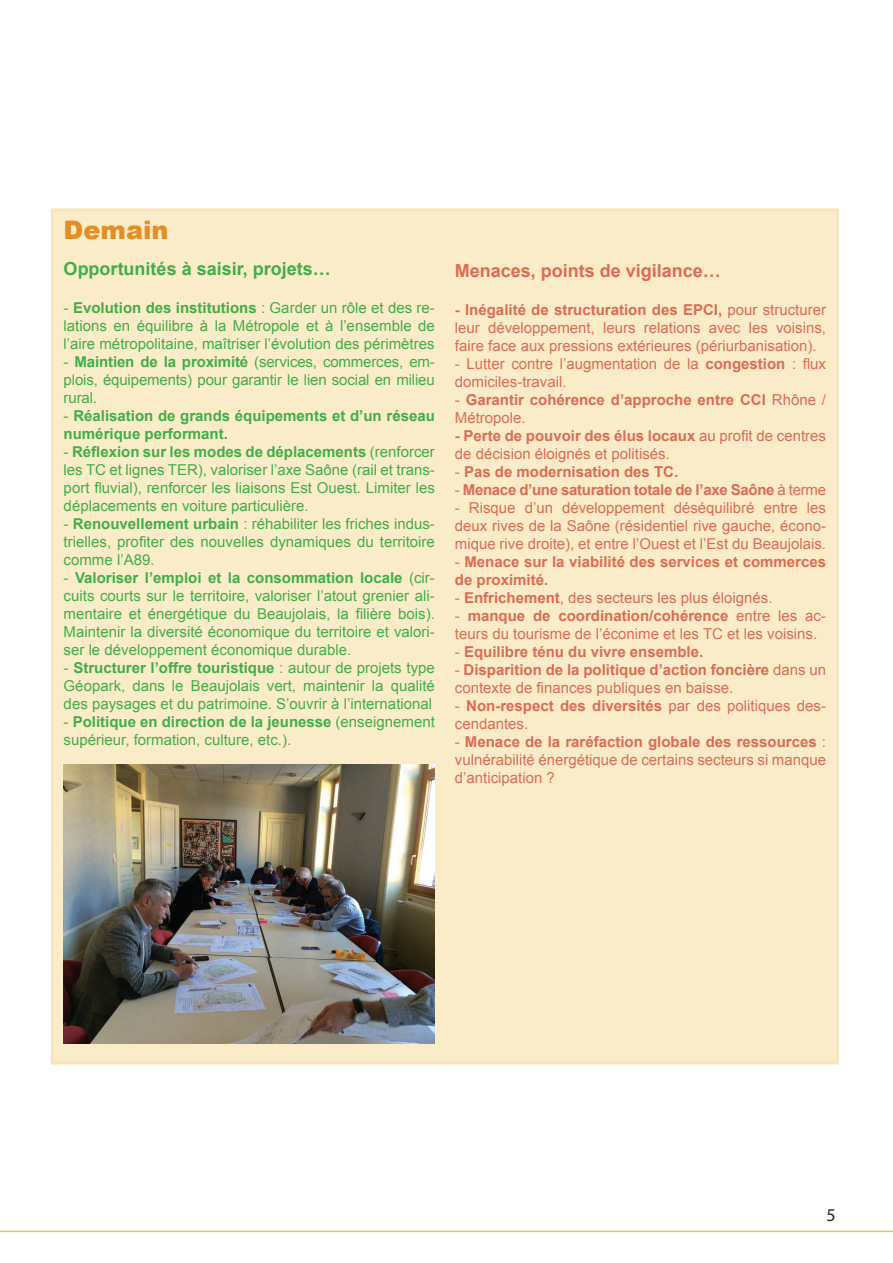
<style>
.page{position:relative;width:893px;height:1263px;background:#fff}
.page>*{position:absolute;margin:0;border:0;box-sizing:border-box;transform-origin:0 0}
.t1{font:900 25.5px "Arial";color:#e58e23}
.t2{font:700 18px "Arial";color:#40ae49}
.t3{font:700 18px "Arial";color:#dd6c53}
.t4{font:18px "Myriad Pro";color:#231f20}
.t5{font:15px/18px "Arial";color:#40ae49;text-align:justify}
.t6{font:15px/18px "Arial";color:#dd6c53}
.t7{font:700 15px/18px "Arial";color:#dd6c53}
.t8{font:700 15px/18px "Arial";color:#40ae49}
.t9{font:700 15px "Arial";letter-spacing:-.02em;color:#dd6c53}
.s1{font-weight:700}
.s2{font-weight:400}
</style>
<div class="page">
<hr style="left:0;top:1230px;width:893px;height:2px;background:#f3c04b">
<div style="left:51px;top:208px;width:788px;height:856px;background:#fbecc9"></div>
<img style="left:64px;top:765px;width:371px;height:278px">
<h1 class="t1" style="left:64px;top:212px;width:106px">Demain</h1>
<p class="t2" style="left:64px;top:256px;width:269px">Opportunités à saisir, projets…</p>
<p class="t5" style="left:64px;top:298px;width:373px">- <span class="s1">Evolution des institutions</span> : Garder un rôle et des re&shy;lations en équilibre à la Métropole et à l’ensemble de l’aire métropolitaine, maîtriser l’évolution des périmètres</p>
<p class="t5" style="left:64px;top:352px;width:373px">- <span class="s1">Maintien de la proximité</span> (services, commerces, em&shy;plois, équipements) pour garantir le lien social en milieu rural.</p>
<p class="t8" style="left:64px;top:406px;width:373px"><span class="s2">-</span> Réalisation de grands équipements et d’un réseau numérique performant.</p>
<p class="t5" style="left:64px;top:442px;width:373px">- <span class="s1">Réflexion sur les modes de déplacements</span> (renforcer les TC et lignes TER), valoriser l’axe Saône (rail et trans&shy;port fluvial), renforcer les liaisons Est Ouest. Limiter les déplacements en voiture particulière.</p>
<p class="t5" style="left:64px;top:514px;width:373px">- <span class="s1">Renouvellement urbain</span> : réhabiliter les friches indus&shy;trielles, profiter des nouvelles dynamiques du territoire comme l’A89.</p>
<p class="t5" style="left:64px;top:568px;width:373px">- <span class="s1">Valoriser l’emploi et la consommation locale</span> (cir&shy;cuits courts sur le territoire, valoriser l’atout grenier ali&shy;mentaire et énergétique du Beaujolais, la filière bois).<br>Maintenir la diversité économique du territoire et valori&shy;ser le développement économique durable.</p>
<p class="t5" style="left:64px;top:658px;width:373px">- <span class="s1">Structurer l’offre touristique</span> : autour de projets type Géopark, dans le Beaujolais vert, maintenir la qualité des paysages et du patrimoine. S’ouvrir à l’international</p>
<p class="t5" style="left:64px;top:712px;width:373px">- <span class="s1">Politique en direction de la jeunesse</span> (enseignement supérieur, formation, culture, etc.).</p>
<p class="t3" style="left:455px;top:258px;width:268px">Menaces, points de vigilance…</p>
<p class="t6" style="left:455px;top:300px;width:373px;text-align:justify"><span class="s1">- Inégalité de structuration des EPCI,</span> pour structurer leur développement, leurs relations avec les voisins, faire face aux pressions extérieures (périurbanisation).</p>
<p class="t6" style="left:455px;top:354px;width:373px">- Lutter contre l’augmentation de la <span class="s1">congestion</span> : flux domiciles-travail.</p>
<p class="t7" style="left:455px;top:391px;width:373px"><span class="s2">-</span> Garantir cohérence d’approche entre CCI <span class="s2">Rhône /<br>Métropole.</span></p>
<p class="t6" style="left:455px;top:426px;width:373px"><span class="s1">- Perte de pouvoir des élus locaux</span> au profit de centres de décision éloignés et politisés.</p>
<p class="t7" style="left:455px;top:463px;width:225px"><span class="s2">-</span> Pas de modernisation des TC.</p>
<p class="t9" style="left:455px;top:479px;width:373px"><span class="s2">-</span> Menace d’une saturation totale de l’axe Saône <span class="s2">à terme</span></p>
<p class="t6" style="left:455px;top:498px;width:373px;text-align:justify">- Risque d’un développement déséquilibré entre les deux rives de la Saône (résidentiel rive gauche, écono&shy;mique rive droite), et entre l’Ouest et l’Est du Beaujolais.</p>
<p class="t7" style="left:455px;top:553px;width:373px"><span class="s2">-</span> Menace sur la viabilité des services et commerces de proximité.</p>
<p class="t6" style="left:455px;top:588px;width:319px">- <span class="s1">Enfrichement</span>, des secteurs les plus éloignés.</p>
<p class="t6" style="left:455px;top:606px;width:373px">- <span class="s1">manque de coordination/cohérence</span> entre les ac&shy;teurs du tourisme de l’éconime et les TC et les voisins.</p>
<p class="t7" style="left:455px;top:643px;width:250px"><span class="s2">-</span> Equilibre ténu du vivre ensemble.</p>
<p class="t6" style="left:455px;top:660px;width:373px">- <span class="s1">Disparition de la politique d’action foncière</span> dans un contexte de finances publiques en baisse.</p>
<p class="t6" style="left:455px;top:696px;width:373px">- <span class="s1">Non-respect des diversités</span> par des politiques des&shy;cendantes.</p>
<p class="t6" style="left:455px;top:732px;width:373px;text-align:justify">- <span class="s1">Menace de la raréfaction globale des ressources</span> : vulnérabilité énergétique de certains secteurs si manque d’anticipation ?</p>
<p class="t4" style="left:826px;top:1204px;width:11px">5</p>
</div>
